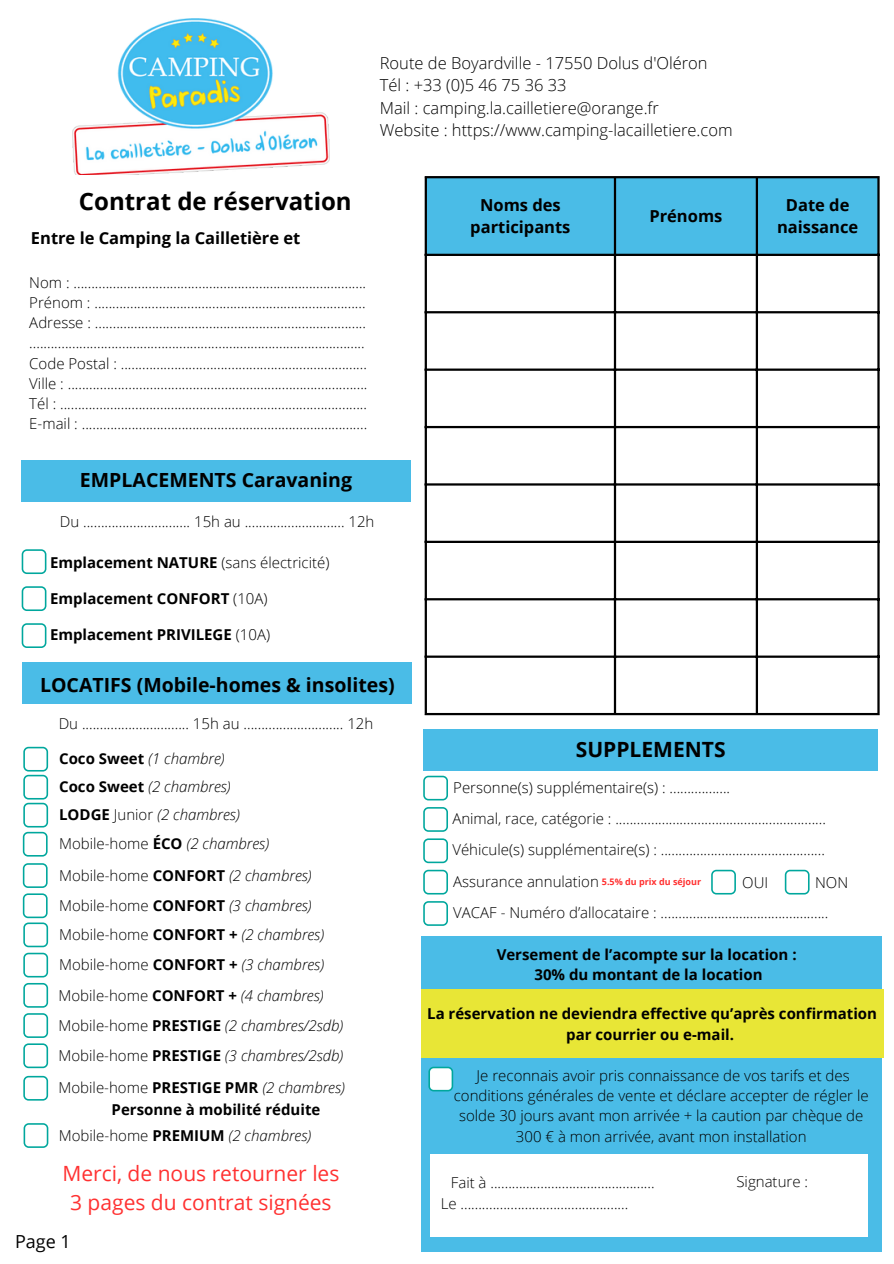
<style>
.page{position:relative;width:894px;height:1264px;background:#fff}
.page>*{position:absolute;margin:0;border:0;box-sizing:border-box;transform-origin:0 0}
.t1{font:700 24px "Open Sans";color:#000}
.t2{font:21px/29.2px "Open Sans";color:#ff3131;text-align:center}
.t3{font:700 21px "Open Sans";color:#000}
.t4{font:700 19.5px "Open Sans";color:#000}
.t5{font:18px "Open Sans";color:#000}
.t6{font:300 16.5px/22.5px "Open Sans";color:#000}
.t7{font:700 16.5px/22.5px "Open Sans";color:#000;text-align:center}
.t8{font:300 15px/20.2px "Open Sans";color:#000;text-align:center}
.t9{font:700 15px/20.2px "Open Sans";color:#000;text-align:center}
.t10{font:italic 300 15px "Open Sans";color:#000}
.t11{font:700 9px "Open Sans";color:#ff3131}
.s1{font-weight:300}
.s2{font-weight:700;font-style:normal}
.s3{font-style:normal}
.s4{font-weight:700}
.s5{font-style:italic}
</style>
<div class="page">
<img style="left:73px;top:19px;width:256px;height:155px">
<div style="left:21px;top:460px;width:389px;height:41px;background:#4abce7"></div>
<svg style="left:22px;top:549px;width:24px;height:25px"></svg>
<svg style="left:22px;top:586px;width:24px;height:25px"></svg>
<svg style="left:22px;top:623px;width:24px;height:25px"></svg>
<div style="left:23px;top:662px;width:389px;height:42px;background:#4abce7"></div>
<svg style="left:23px;top:746px;width:25px;height:110px"></svg>
<svg style="left:23px;top:863px;width:25px;height:144px"></svg>
<svg style="left:23px;top:1013px;width:25px;height:24px"></svg>
<svg style="left:23px;top:1043px;width:25px;height:25px"></svg>
<svg style="left:23px;top:1075px;width:25px;height:25px"></svg>
<svg style="left:24px;top:1123px;width:24px;height:24px"></svg>
<div style="left:427px;top:178px;width:450px;height:76px;background:#4abce7"></div>
<hr style="left:424px;top:178px;width:3px;height:535px;background:#000">
<hr style="left:613px;top:178px;width:3px;height:535px;background:#000">
<hr style="left:755px;top:178px;width:2px;height:535px;background:#000">
<hr style="left:877px;top:178px;width:2px;height:535px;background:#000">
<hr style="left:424px;top:176px;width:455px;height:2px;background:#000">
<hr style="left:424px;top:254px;width:455px;height:2px;background:#000">
<hr style="left:424px;top:311px;width:455px;height:2px;background:#000">
<hr style="left:424px;top:368px;width:455px;height:3px;background:#000">
<hr style="left:424px;top:426px;width:455px;height:2px;background:#000">
<hr style="left:424px;top:483px;width:455px;height:2px;background:#000">
<hr style="left:424px;top:540px;width:455px;height:3px;background:#000">
<hr style="left:424px;top:598px;width:455px;height:2px;background:#000">
<hr style="left:424px;top:655px;width:455px;height:2px;background:#000">
<hr style="left:424px;top:713px;width:455px;height:2px;background:#000">
<div style="left:423px;top:729px;width:454px;height:42px;background:#4abce7"></div>
<svg style="left:423px;top:775px;width:25px;height:25px"></svg>
<svg style="left:423px;top:807px;width:25px;height:24px"></svg>
<svg style="left:423px;top:838px;width:25px;height:25px"></svg>
<svg style="left:423px;top:869px;width:25px;height:25px"></svg>
<svg style="left:711px;top:869px;width:24px;height:25px"></svg>
<svg style="left:784px;top:869px;width:25px;height:25px"></svg>
<svg style="left:423px;top:901px;width:25px;height:24px"></svg>
<div style="left:421px;top:1127px;width:460px;height:124px;background:#4abce7"></div>
<div style="left:421px;top:935px;width:460px;height:231px;background:#4abce7"></div>
<div style="left:421px;top:989px;width:461px;height:68px;background:#e8e636"></div>
<svg style="left:428px;top:1066px;width:25px;height:25px"></svg>
<div style="left:430px;top:1153px;width:437px;height:83px;background:#fff"></div>
<p class="t6" style="left:380px;top:51px;width:354px">Route de Boyardville - 17550 Dolus d'Oléron Tél : +33 (0)5 46 75 36 33<br>Mail : camping.la.cailletiere@orange.fr<br>Website : https://www.camping-lacailletiere.com</p>
<p class="t1" style="left:79px;top:184px;width:274px">Contrat de réservation</p>
<h6 class="t7" style="left:31px;top:226px;width:271px">Entre le Camping la Cailletière et</h6>
<p class="t8" style="left:29px;top:271px;width:338px">Nom : ..................................................................................</p>
<h1 class="t8" style="left:29px;top:292px;width:338px">Prénom : ............................................................................</h1>
<h5 class="t8" style="left:29px;top:312px;width:338px">Adresse : ............................................................................</h5>
<p class="t8" style="left:29px;top:332px;width:337px">..............................................................................................</p>
<p class="t8" style="left:29px;top:352px;width:339px">Code Postal : .....................................................................</p>
<p class="t8" style="left:29px;top:373px;width:339px">Ville : ....................................................................................</p>
<p class="t8" style="left:29px;top:393px;width:339px">Tél : ......................................................................................</p>
<p class="t8" style="left:29px;top:413px;width:339px">E-mail : ................................................................................</p>
<p class="t4" style="left:80px;top:466px;width:273px">EMPLACEMENTS Caravaning</p>
<p class="t7" style="left:470px;top:193px;width:102px">Noms des participants</p>
<p class="t7" style="left:649px;top:204px;width:75px">Prénoms</p>
<p class="t7" style="left:776px;top:193px;width:83px">Date de naissance</p>
<p class="t8" style="left:60px;top:511px;width:316px">Du .............................. 15h au ............................ 12h</p>
<p class="t9" style="left:50px;top:551px;width:281px">Emplacement NATURE <span class="s1">(sans électricité)</span></p>
<p class="t9" style="left:50px;top:588px;width:219px">Emplacement CONFORT <span class="s1">(10A)</span></p>
<h3 class="t9" style="left:50px;top:624px;width:221px">Emplacement PRIVILEGE <span class="s1">(10A)</span></h3>
<p class="t4" style="left:40px;top:671px;width:356px">LOCATIFS (Mobile-homes &amp; insolites)</p>
<p class="t8" style="left:59px;top:713px;width:316px">Du .............................. 15h au ............................ 12h</p>
<p class="t10" style="left:59px;top:748px;width:167px"><span class="s2">Coco Sweet</span> (1 chambre)</p>
<p class="t10" style="left:59px;top:776px;width:173px"><span class="s2">Coco Sweet</span> (2 chambres)</p>
<p class="t10" style="left:59px;top:804px;width:182px"><span class="s2">LODGE</span> <span class="s3">Junior</span> (2 chambres)</p>
<p class="t8" style="left:59px;top:833px;width:211px">Mobile-home <span class="s4">ÉCO</span> <span class="s5">(2 chambres)</span></p>
<p class="t8" style="left:59px;top:864px;width:254px">Mobile-home <span class="s4">CONFORT</span> <span class="s5">(2 chambres)</span></p>
<h3 class="t8" style="left:59px;top:895px;width:254px">Mobile-home <span class="s4">CONFORT</span> <span class="s5">(3 chambres)</span></h3>
<p class="t8" style="left:59px;top:924px;width:266px">Mobile-home <span class="s4">CONFORT +</span> <span class="s5">(2 chambres)</span></p>
<h2 class="t8" style="left:59px;top:954px;width:266px">Mobile-home <span class="s4">CONFORT +</span> <span class="s5">(3 chambres)</span></h2>
<p class="t8" style="left:59px;top:984px;width:266px">Mobile-home <span class="s4">CONFORT +</span> <span class="s5">(4 chambres)</span></p>
<p class="t10" style="left:59px;top:1014px;width:286px"><span class="s3">Mobile-home</span> <span class="s2">PRESTIGE</span> (2 chambres/2sdb)</p>
<p class="t10" style="left:59px;top:1044px;width:286px"><span class="s3">Mobile-home</span> <span class="s2">PRESTIGE</span> (3 chambres/2sdb)</p>
<p class="t8" style="left:59px;top:1076px;width:288px">Mobile-home <span class="s4">PRESTIGE PMR</span> <span class="s5">(2 chambres)</span></p>
<p class="t8" style="left:59px;top:1124px;width:254px">Mobile-home <span class="s4">PREMIUM</span> <span class="s5">(2 chambres)</span></p>
<p class="t9" style="left:111px;top:1098px;width:210px">Personne à mobilité réduite</p>
<p class="t2" style="left:62px;top:1158px;width:278px">Merci, de nous retourner les<br>3 pages du contrat signées</p>
<p class="t5" style="left:15px;top:1228px;width:57px">Page 1</p>
<p class="t3" style="left:575px;top:734px;width:151px">SUPPLEMENTS</p>
<p class="t8" style="left:453px;top:776px;width:278px">Personne(s) supplémentaire(s) : .................</p>
<p class="t8" style="left:452px;top:808px;width:375px">Animal, race, catégorie : ...........................................................</p>
<p class="t8" style="left:452px;top:839px;width:374px">Véhicule(s) supplémentaire(s) : ..............................................</p>
<p class="t8" style="left:453px;top:871px;width:147px">Assurance annulation</p>
<p class="t8" style="left:742px;top:872px;width:28px">OUI</p>
<p class="t8" style="left:814px;top:872px;width:35px">NON</p>
<p class="t8" style="left:453px;top:902px;width:376px">VACAF - Numéro d’allocataire : ...............................................</p>
<p class="t11" style="left:601px;top:875px;width:101px">5.5% du prix du séjour</p>
<h6 class="t9" style="left:496px;top:943px;width:301px">Versement de l’acompte sur la location :</h6>
<p class="t9" style="left:534px;top:964px;width:230px">30% du montant de la location</p>
<p class="t9" style="left:427px;top:1003px;width:451px">La réservation ne deviendra effective qu’après confirmation par courrier ou e-mail.</p>
<h4 class="t8" style="left:453px;top:1064px;width:416px">Je reconnais avoir pris connaissance de vos tarifs et des conditions générales de vente et déclare accepter de régler le solde 30 jours avant mon arrivée + la caution par chèque de 300 € à mon arrivée, avant mon installation</h4>
<p class="t8" style="left:450px;top:1172px;width:205px">Fait à ..............................................</p>
<p class="t8" style="left:440px;top:1192px;width:189px">Le ...............................................</p>
<p class="t8" style="left:736px;top:1171px;width:73px">Signature :</p>
</div>
